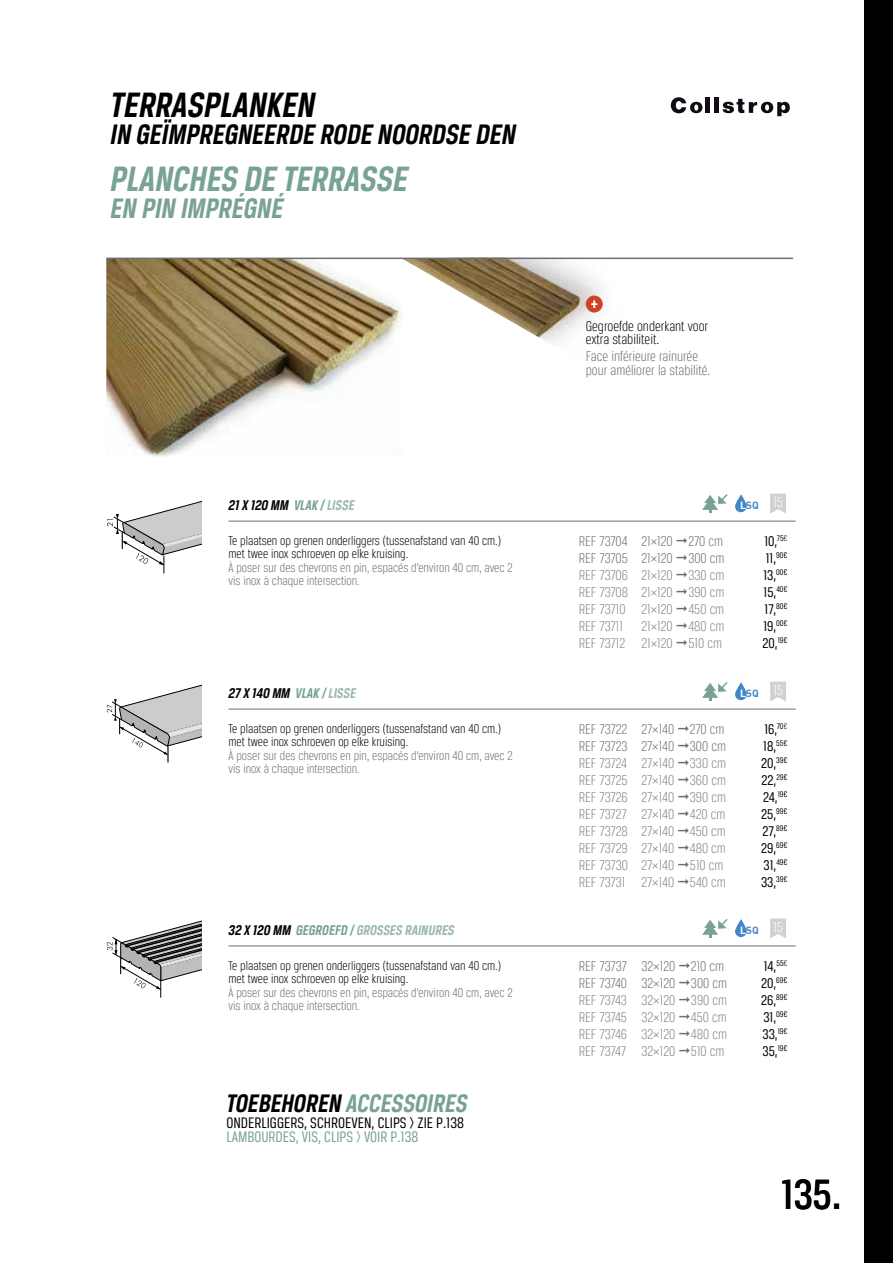
<style>
.page{position:relative;width:893px;height:1263px;background:#fff}
.page>*{position:absolute;margin:0;border:0;box-sizing:border-box;transform-origin:0 0}
.t1{font:500 45px "Breuer Condensed";color:#000}
.t2{font:italic 700 37.5px "Breuer Condensed";color:#78a296}
.t3{font:italic 700 37.5px "Breuer Condensed";color:#000}
.t4{font:italic 700 30px "Breuer Condensed";color:#000}
.t5{font:italic 700 30px "Breuer Condensed";color:#78a296}
.t6{font:italic 700 27px "Breuer Condensed";color:#78a296}
.t7{font:300 16.5px "Breuer Condensed";color:#fff}
.t8{font:16.2px "Breuer Condensed";color:#000}
.t9{font:16.2px "Breuer Condensed";color:#78a296}
.t10{font:300 15.3px "Breuer Condensed";color:#fff}
.t11{font:300 15px "Breuer Condensed";color:#818386}
.t12{font:300 15px/13.5px "Breuer Condensed";color:#6d6e71}
.t13{font:15px "Breuer Condensed";color:#000}
.t14{font:300 15px/13.5px "Breuer Condensed";color:#000}
.t15{font:italic 700 15px "Breuer Condensed";color:#000}
.t16{font:italic 700 15px "Breuer Condensed";color:#9bb8af}
.t17{font:300 13.5px/13.5px "Breuer Condensed";color:#000}
.t18{font:300 13.5px/13.5px "Breuer Condensed";color:#6d6e71}
.t19{font:10.35px "DIN Bold";letter-spacing:-.01em;color:#4386c6}
.s1{color:#78a296}
.s2{color:#9bb8af}
.s3{color:#000}
.s4{color:#fff}
.s5{font-family:"Arrows";font-weight:400}
.s6{font-family:"Arrows";font-weight:400;color:#6d6e71}
</style>
<div class="page">
<img style="left:403px;top:259px;width:235px;height:84px">
<img style="left:106px;top:259px;width:297px;height:197px">
<hr style="left:106px;top:258px;width:687px;height:1px;background:#6d6e71">
<div style="left:586px;top:296px;width:17px;height:16px;background:#ce4328;border-radius:50%"></div>
<svg style="left:591px;top:300px;width:7px;height:8px"></svg>
<svg style="left:107px;top:500px;width:95px;height:73px"></svg>
<svg style="left:107px;top:684px;width:95px;height:78px"></svg>
<svg style="left:107px;top:920px;width:95px;height:77px"></svg>
<hr style="left:229px;top:521px;width:567px;height:1px;background:#6d6e71">
<hr style="left:229px;top:709px;width:567px;height:1px;background:#6d6e71">
<hr style="left:229px;top:946px;width:567px;height:1px;background:#6d6e71">
<svg style="left:702px;top:494px;width:26px;height:19px"></svg>
<svg style="left:702px;top:682px;width:26px;height:19px"></svg>
<svg style="left:702px;top:919px;width:26px;height:18px"></svg>
<svg style="left:770px;top:494px;width:16px;height:19px"></svg>
<svg style="left:770px;top:681px;width:16px;height:20px"></svg>
<svg style="left:770px;top:918px;width:16px;height:20px"></svg>
<svg style="left:735px;top:494px;width:12px;height:18px"></svg>
<svg style="left:735px;top:682px;width:12px;height:18px"></svg>
<svg style="left:735px;top:919px;width:12px;height:18px"></svg>
<div style="left:864px;top:0;width:29px;height:1263px;background:#000"></div>
<svg style="left:723px;top:99px;width:67px;height:17px"></svg>
<div style="left:714px;top:98px;width:5px;height:15px;background:#110b14"></div>
<hr style="left:706px;top:98px;width:4px;height:15px;background:#110b14">
<svg style="left:671px;top:97px;width:31px;height:16px"></svg>
<h2 class="t3" style="left:111px;top:85px;width:206px">TERRASPLANKEN</h2>
<h3 class="t4" style="left:111px;top:118px;width:407px">IN GEÏMPREGNEERDE RODE NOORDSE DEN</h3>
<h2 class="t2" style="left:111px;top:158px;width:299px">PLANCHES DE TERRASSE</h2>
<h3 class="t5" style="left:111px;top:192px;width:174px">EN PIN IMPRÉGNÉ</h3>
<p class="t15" style="left:229px;top:497px;width:128px">21 X 120 MM <span class="s1">VLAK /</span> <span class="s2">LISSE</span></p>
<p class="t17" style="left:229px;top:533px;width:274px">Te plaatsen op grenen onderliggers (tussenafstand van 40 cm.) met twee inox schroeven op elke kruising.</p>
<p class="t18" style="left:229px;top:560px;width:286px">à poser sur des chevrons en pin, espacés d’environ 40 cm, avec 2 vis inox à chaque intersection.</p>
<p class="t15" style="left:229px;top:685px;width:129px">27 X 140 MM <span class="s1">VLAK /</span> <span class="s2">LISSE</span></p>
<p class="t17" style="left:229px;top:721px;width:274px">Te plaatsen op grenen onderliggers (tussenafstand van 40 cm.) met twee inox schroeven op elke kruising.</p>
<p class="t18" style="left:229px;top:748px;width:286px">à poser sur des chevrons en pin, espacés d’environ 40 cm, avec 2 vis inox à chaque intersection.</p>
<p class="t16" style="left:229px;top:922px;width:227px"><span class="s3">32 X 120 MM</span> <span class="s1">GEGROEFD /</span> GROSSES RAINURES</p>
<p class="t17" style="left:229px;top:958px;width:274px">Te plaatsen op grenen onderliggers (tussenafstand van 40 cm.) met twee inox schroeven op elke kruising.</p>
<p class="t18" style="left:229px;top:985px;width:286px">à poser sur des chevrons en pin, espacés d’environ 40 cm, avec 2 vis inox à chaque intersection.</p>
<h3 class="t6" style="left:226px;top:1088px;width:243px"><span class="s3">TOEBEHOREN</span> ACCESSOIRES</h3>
<p class="t8" style="left:226px;top:1114px;width:239px">ONDERLIGGERS, SCHROEVEN, CLIPS &gt; ZIE P.138</p>
<p class="t9" style="left:226px;top:1128px;width:193px">LAMBOURDES, VIS, CLIPS &gt; VOIR P.138</p>
<p class="t7" style="left:591px;top:294px;width:8px">+</p>
<p class="t14" style="left:586px;top:319px;width:124px">Gegroefde onderkant voor extra stabiliteit.</p>
<p class="t12" style="left:586px;top:349px;width:126px">Face inférieure rainurée pour améliorer la stabilité.</p>
<p class="t19" style="left:740px;top:499px;width:20px"><span class="s4">L</span>SQ</p>
<p class="t10" style="left:773px;top:494px;width:11px">15</p>
<p class="t12" style="left:579px;top:534px;width:146px">REF 73704 21×120 <span class="s5">A</span>270 cm</p>
<p class="t13" style="left:764px;top:533px;width:25px">10,<sup>75</sup><sup>€</sup></p>
<p class="t12" style="left:579px;top:551px;width:147px">ref 73705 21×120 <span class="s5">A</span>300 cm</p>
<p class="t13" style="left:766px;top:550px;width:23px">11,<sup>90€</sup></p>
<p class="t11" style="left:579px;top:567px;width:147px">ref 73706 21×120 <span class="s6">A</span>330 cm</p>
<p class="t13" style="left:763px;top:567px;width:26px">13,<sup>00€</sup></p>
<p class="t11" style="left:579px;top:584px;width:147px">ref 73708 21×120 <span class="s6">A</span>390 cm</p>
<p class="t13" style="left:763px;top:584px;width:25px">15,<sup>40€</sup></p>
<p class="t11" style="left:579px;top:601px;width:147px">ref 73710 21×120 <span class="s6">A</span>450 cm</p>
<p class="t13" style="left:765px;top:601px;width:24px">17,<sup>80€</sup></p>
<p class="t11" style="left:579px;top:618px;width:147px">ref 73711 21×120 <span class="s6">A</span>480 cm</p>
<p class="t13" style="left:763px;top:618px;width:26px">19,<sup>00€</sup></p>
<p class="t11" style="left:579px;top:635px;width:145px">ref 73712 21×120 <span class="s6">A</span>510 cm</p>
<p class="t13" style="left:763px;top:635px;width:26px">20,<sup>19€</sup></p>
<p class="t19" style="left:740px;top:687px;width:20px"><span class="s4">L</span>SQ</p>
<p class="t10" style="left:773px;top:682px;width:11px">15</p>
<p class="t12" style="left:579px;top:722px;width:147px">REF 73722 27×140 <span class="s5">A</span>270 cm</p>
<p class="t13" style="left:764px;top:721px;width:25px">16,<sup>70</sup><sup>€</sup></p>
<p class="t12" style="left:579px;top:739px;width:149px">ref 73723 27×140 <span class="s5">A</span>300 cm</p>
<p class="t13" style="left:763px;top:738px;width:26px">18,<sup>55€</sup></p>
<p class="t11" style="left:579px;top:755px;width:149px">ref 73724 27×140 <span class="s6">A</span>330 cm</p>
<p class="t13" style="left:761px;top:755px;width:28px">20,<sup>39€</sup></p>
<p class="t11" style="left:579px;top:772px;width:149px">ref 73725 27×140 <span class="s6">A</span>360 cm</p>
<p class="t13" style="left:762px;top:772px;width:27px">22,<sup>29€</sup></p>
<p class="t11" style="left:579px;top:789px;width:149px">ref 73726 27×140 <span class="s6">A</span>390 cm</p>
<p class="t13" style="left:763px;top:789px;width:26px">24,<sup>19€</sup></p>
<p class="t11" style="left:579px;top:806px;width:148px">ref 73727 27×140 <span class="s6">A</span>420 cm</p>
<p class="t13" style="left:761px;top:806px;width:28px">25,<sup>99€</sup></p>
<p class="t11" style="left:579px;top:823px;width:149px">ref 73728 27×140 <span class="s6">A</span>450 cm</p>
<p class="t13" style="left:762px;top:823px;width:26px">27,<sup>89€</sup></p>
<p class="t11" style="left:579px;top:840px;width:149px">ref 73729 27×140 <span class="s6">A</span>480 cm</p>
<p class="t13" style="left:761px;top:840px;width:28px">29,<sup>69€</sup></p>
<p class="t11" style="left:579px;top:857px;width:146px">ref 73730 27×140 <span class="s6">A</span>510 cm</p>
<p class="t13" style="left:764px;top:857px;width:25px">31,<sup>49€</sup></p>
<p class="t11" style="left:579px;top:874px;width:149px">ref 73731 27×140 <span class="s6">A</span>540 cm</p>
<p class="t13" style="left:761px;top:874px;width:28px">33,<sup>39€</sup></p>
<p class="t19" style="left:740px;top:924px;width:20px"><span class="s4">L</span>SQ</p>
<p class="t10" style="left:773px;top:919px;width:11px">15</p>
<p class="t12" style="left:579px;top:959px;width:147px">REF 73737 32×120 <span class="s5">A</span>210 cm</p>
<p class="t13" style="left:764px;top:958px;width:25px">14,<sup>55</sup><sup>€</sup></p>
<p class="t12" style="left:579px;top:976px;width:150px">ref 73740 32×120 <span class="s5">A</span>300 cm</p>
<p class="t13" style="left:761px;top:975px;width:28px">20,<sup>69€</sup></p>
<p class="t11" style="left:579px;top:992px;width:150px">ref 73743 32×120 <span class="s6">A</span>390 cm</p>
<p class="t13" style="left:761px;top:992px;width:28px">26,<sup>89€</sup></p>
<p class="t11" style="left:579px;top:1009px;width:150px">ref 73745 32×120 <span class="s6">A</span>450 cm</p>
<p class="t13" style="left:763px;top:1009px;width:26px">31,<sup>09€</sup></p>
<p class="t11" style="left:579px;top:1026px;width:150px">ref 73746 32×120 <span class="s6">A</span>480 cm</p>
<p class="t13" style="left:762px;top:1026px;width:27px">33,<sup>19€</sup></p>
<p class="t11" style="left:579px;top:1043px;width:147px">ref 73747 32×120 <span class="s6">A</span>510 cm</p>
<p class="t13" style="left:762px;top:1043px;width:27px">35,<sup>19€</sup></p>
<h1 class="t1" style="left:781px;top:1169px;width:61px">135.</h1>
</div>
